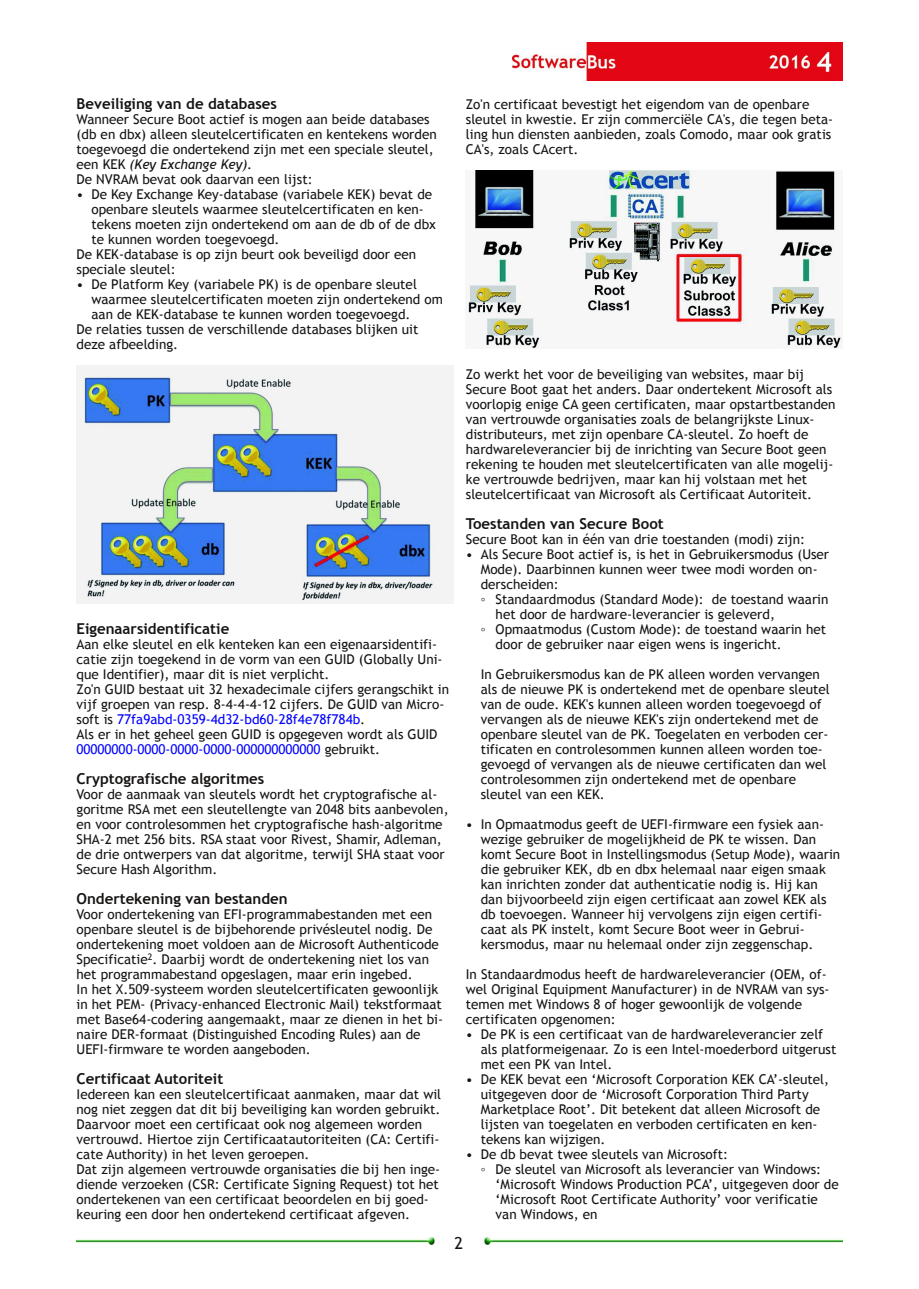
<style>
.page{position:relative;width:919px;height:1289px;background:#fff}
.page>*{position:absolute;margin:0;border:0;box-sizing:border-box;transform-origin:0 0}
.t1{font:16.5px "Trebuchet MS";color:#161413}
.t2{font:700 15px "Trebuchet MS";color:#161413}
.t3{font:13.5px/15px "Trebuchet MS";color:#161413}
.s1{font-style:italic}
.s2{color:#00f}
</style>
<div class="page">
<img style="left:512px;top:43px;width:330px;height:38px">
<img style="left:77px;top:1237px;width:358px;height:7px">
<img style="left:484px;top:1237px;width:358px;height:7px">
<img style="left:77px;top:365px;width:376px;height:239px">
<img style="left:468px;top:171px;width:374px;height:177px">
<p class="t2" style="left:77px;top:95px;width:202px">Beveiliging van de databases</p>
<p class="t3" style="left:77px;top:111px;width:362px">Wanneer Secure Boot actief is mogen aan beide databases (db en dbx) alleen sleutelcertificaten en kentekens worden toegevoegd die ondertekend zijn met een speciale sleutel, een KEK <span class="s1">(Key Exchange Key)</span>.<br>De NVRAM bevat ook daarvan een lijst:</p>
<p class="t3" style="left:77px;top:186px;width:357px">• De Key Exchange Key‐database (variabele KEK) bevat de</p>
<p class="t3" style="left:91px;top:201px;width:334px">openbare sleutels waarmee sleutelcertificaten en ken‐</p>
<p class="t3" style="left:91px;top:216px;width:346px">tekens moeten zijn ondertekend om aan de db of de dbx</p>
<p class="t3" style="left:91px;top:231px;width:189px">te kunnen worden toegevoegd.</p>
<p class="t3" style="left:77px;top:246px;width:341px">De KEK‐database is op zijn beurt ook beveiligd door een</p>
<p class="t3" style="left:77px;top:261px;width:101px">speciale sleutel:</p>
<p class="t3" style="left:77px;top:276px;width:342px">• De Platform Key (variabele PK) is de openbare sleutel</p>
<p class="t3" style="left:91px;top:291px;width:353px">waarmee sleutelcertificaten moeten zijn ondertekend om</p>
<p class="t3" style="left:91px;top:306px;width:320px">aan de KEK‐database te kunnen worden toegevoegd.</p>
<p class="t3" style="left:77px;top:321px;width:343px">De relaties tussen de verschillende databases blijken uit</p>
<p class="t3" style="left:77px;top:336px;width:103px">deze afbeelding.</p>
<p class="t2" style="left:77px;top:620px;width:154px">Eigenaarsidentificatie</p>
<p class="t3" style="left:77px;top:636px;width:374px">Aan elke sleutel en elk kenteken kan een eigenaarsidentifi‐ catie zijn toegekend in de vorm van een GUID (Globally Uni‐ que Identifier), maar dit is niet verplicht.<br>Zo'n GUID bestaat uit 32 hexadecimale cijfers gerangschikt in vijf groepen van resp. 8‐4‐4‐4‐12 cijfers. De GUID van Micro‐ soft is <span class="s2">77fa9abd‐0359‐4d32‐bd60‐28f4e78f784b</span>.<br>Als er in het geheel geen GUID is opgegeven wordt als GUID <span class="s2">00000000‐0000‐0000‐0000‐000000000000</span> gebruikt.</p>
<p class="t2" style="left:77px;top:770px;width:189px">Cryptografische algoritmes</p>
<p class="t3" style="left:77px;top:786px;width:373px">Voor de aanmaak van sleutels wordt het cryptografische al‐ goritme RSA met een sleutellengte van 2048 bits aanbevolen, en voor controlesommen het cryptografische hash‐algoritme SHA‐2 met 256 bits. RSA staat voor Rivest, Shamir, Adleman, de drie ontwerpers van dat algoritme, terwijl SHA staat voor Secure Hash Algorithm.</p>
<p class="t2" style="left:77px;top:890px;width:212px">Ondertekening van bestanden</p>
<p class="t3" style="left:77px;top:906px;width:368px">Voor ondertekening van EFI‐programmabestanden met een openbare sleutel is de bijbehorende privésleutel nodig. De ondertekening moet voldoen aan de Microsoft Authenticode Specificatie<sup>2</sup>. Daarbij wordt de ondertekening niet los van het programmabestand opgeslagen, maar erin ingebed.<br>In het X.509‐systeem worden sleutelcertificaten gewoonlijk in het PEM‐ (Privacy‐enhanced Electronic Mail) tekstformaat met Base64‐codering aangemaakt, maar ze dienen in het bi‐ naire DER‐formaat (Distinguished Encoding Rules) aan de UEFI‐firmware te worden aangeboden.</p>
<p class="t2" style="left:77px;top:1070px;width:148px">Certificaat Autoriteit</p>
<p class="t3" style="left:77px;top:1086px;width:366px">Iedereen kan een sleutelcertificaat aanmaken, maar dat wil nog niet zeggen dat dit bij beveiliging kan worden gebruikt.<br>Daarvoor moet een certificaat ook nog algemeen worden vertrouwd. Hiertoe zijn Certificaatautoriteiten (CA: Certifi‐ cate Authority) in het leven geroepen.<br>Dat zijn algemeen vertrouwde organisaties die bij hen inge‐ diende verzoeken (CSR: Certificate Signing Request) tot het ondertekenen van een certificaat beoordelen en bij goed‐ keuring een door hen ondertekend certificaat afgeven.</p>
<p class="t3" style="left:466px;top:96px;width:369px">Zo'n certificaat bevestigt het eigendom van de openbare sleutel in kwestie. Er zijn commerciële CA's, die tegen beta‐ ling hun diensten aanbieden, zoals Comodo, maar ook gratis CA's, zoals CAcert.</p>
<p class="t3" style="left:466px;top:366px;width:371px">Zo werkt het voor de beveiliging van websites, maar bij Secure Boot gaat het anders. Daar ondertekent Microsoft als voorlopig enige CA geen certificaten, maar opstartbestanden van vertrouwde organisaties zoals de belangrijkste Linux‐ distributeurs, met zijn openbare CA‐sleutel. Zo hoeft de hardwareleverancier bij de inrichting van Secure Boot geen rekening te houden met sleutelcertificaten van alle mogelij‐ ke vertrouwde bedrijven, maar kan hij volstaan met het sleutelcertificaat van Microsoft als Certificaat Autoriteit.</p>
<p class="t2" style="left:466px;top:515px;width:199px">Toestanden van Secure Boot</p>
<p class="t3" style="left:466px;top:531px;width:341px">Secure Boot kan in één van drie toestanden (modi) zijn:</p>
<p class="t3" style="left:466px;top:546px;width:365px">• Als Secure Boot actief is, is het in Gebruikersmodus (User</p>
<p class="t3" style="left:480px;top:561px;width:338px">Mode). Daarbinnen kunnen weer twee modi worden on‐</p>
<p class="t3" style="left:480px;top:576px;width:80px">derscheiden:</p>
<p class="t3" style="left:480px;top:591px;width:349px">◦ Standaardmodus (Standard Mode): de toestand waarin</p>
<p class="t3" style="left:495px;top:606px;width:281px">het door de hardware‐leverancier is geleverd,</p>
<p class="t3" style="left:480px;top:621px;width:347px">◦ Opmaatmodus (Custom Mode): de toestand waarin het</p>
<p class="t3" style="left:495px;top:636px;width:288px">door de gebruiker naar eigen wens is ingericht.</p>
<p class="t3" style="left:480px;top:666px;width:350px">In Gebruikersmodus kan de PK alleen worden vervangen als de nieuwe PK is ondertekend met de openbare sleutel van de oude. KEK's kunnen alleen worden toegevoegd of vervangen als de nieuwe KEK's zijn ondertekend met de openbare sleutel van de PK. Toegelaten en verboden cer‐ tificaten en controlesommen kunnen alleen worden toe‐ gevoegd of vervangen als de nieuwe certificaten dan wel controlesommen zijn ondertekend met de openbare sleutel van een KEK.</p>
<p class="t3" style="left:480px;top:816px;width:361px;text-indent:-15px">• In Opmaatmodus geeft de UEFI‐firmware een fysiek aan‐ wezige gebruiker de mogelijkheid de PK te wissen. Dan komt Secure Boot in Instellingsmodus (Setup Mode), waarin die gebruiker KEK, db en dbx helemaal naar eigen smaak kan inrichten zonder dat authenticatie nodig is. Hij kan dan bijvoorbeeld zijn eigen certificaat aan zowel KEK als db toevoegen. Wanneer hij vervolgens zijn eigen certifi‐ caat als PK instelt, komt Secure Boot weer in Gebrui‐ kersmodus, maar nu helemaal onder zijn zeggenschap.</p>
<p class="t3" style="left:466px;top:966px;width:365px">In Standaardmodus heeft de hardwareleverancier (OEM, of‐ wel Original Equipment Manufacturer) in de NVRAM van sys‐ temen met Windows 8 of hoger gewoonlijk de volgende certificaten opgenomen:</p>
<p class="t3" style="left:480px;top:1026px;width:357px;text-indent:-15px">• De PK is een certificaat van de hardwareleverancier zelf als platformeigenaar. Zo is een Intel‐moederbord uitgerust met een PK van Intel.</p>
<p class="t3" style="left:480px;top:1071px;width:350px;text-indent:-15px">• De KEK bevat een ‘Microsoft Corporation KEK CA’‐sleutel, uitgegeven door de ‘Microsoft Corporation Third Party Marketplace Root’. Dit betekent dat alleen Microsoft de lijsten van toegelaten en verboden certificaten en ken‐ tekens kan wijzigen.</p>
<p class="t3" style="left:466px;top:1146px;width:264px">• De db bevat twee sleutels van Microsoft:</p>
<p class="t3" style="left:480px;top:1161px;width:342px">◦ De sleutel van Microsoft als leverancier van Windows:</p>
<p class="t3" style="left:495px;top:1176px;width:344px">‘Microsoft Windows Production PCA’, uitgegeven door de</p>
<p class="t3" style="left:495px;top:1191px;width:324px">‘Microsoft Root Certificate Authority’ voor verificatie</p>
<p class="t3" style="left:495px;top:1206px;width:103px">van Windows, en</p>
<p class="t1" style="left:454px;top:1233px;width:10px">2</p>
</div>
